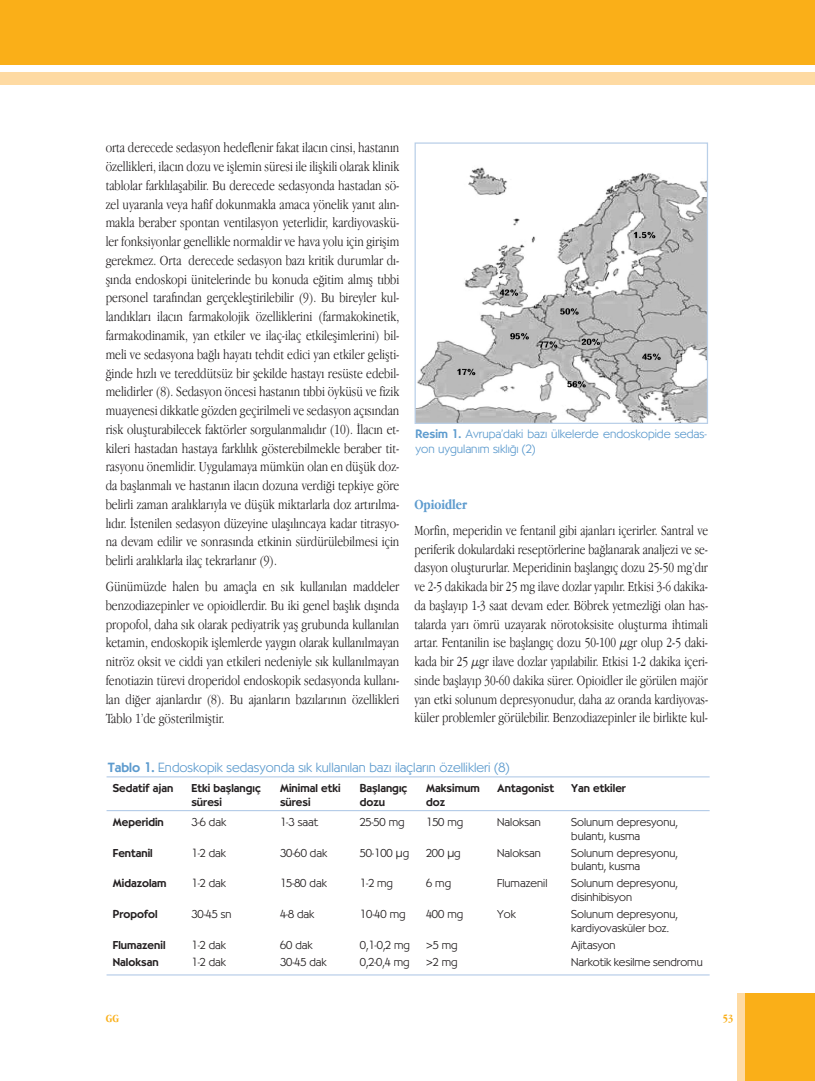
<style>
.page{position:relative;width:815px;height:1081px;background:#fff}
.page>*{position:absolute;margin:0;border:0;box-sizing:border-box;transform-origin:0 0}
.t1{font:300 14.38px/18.8px "Apple Garamond";color:#231f20;text-align:justify}
.t2{font:700 14.38px "Apple Garamond";color:#5d9bce}
.t3{font:13.12px "Cg Bernhardt Lt";color:#5d9bce}
.t4{font:11.88px/14.4px "Cg Bernhardt Lt";color:#5d9bce}
.t5{font:11.25px/13.6px "Cg Bernhardt Lt";color:#231f20}
.t6{font:11.25px "Cg Bernhardt Md";color:#231f20}
.t7{font:700 11.25px "Apple Garamond";color:#faaf18}
.s1{font-family:"Cg Bernhardt Md"}
.s2{font-family:"Avant Garde TR";font-weight:600}
.s3{font-family:"Avant Garde TR"}
</style>
<div class="page">
<div style="left:744px;top:993px;width:70px;height:88px;background:#faaf18"></div>
<div style="left:737px;top:993px;width:7px;height:88px;background:#fedaa2"></div>
<div style="left:0;top:0;width:814px;height:65px;background:#faaf18"></div>
<div style="left:0;top:72px;width:814px;height:13px;background:#fedaa2"></div>
<img style="left:417px;top:167px;width:289px;height:255px">
<div style="left:415px;top:142px;width:293px;height:282px;border:1px solid #b9cfe8"></div>
<hr style="left:107px;top:776px;width:603px;height:1px;background:#a9c4e4">
<hr style="left:107px;top:810px;width:603px;height:1px;background:#a9c4e4">
<hr style="left:107px;top:974px;width:603px;height:1px;background:#a9c4e4">
<p class="t1" style="left:106px;top:139px;width:295px">orta derecede sedasyon hedeflenir fakat ilacın cinsi, hastanın özellikleri, ilacın dozu ve işlemin süresi ile ilişkili olarak klinik tablolar farklılaşabilir. Bu derecede sedasyonda hastadan sö&shy;zel uyaranla veya hafif dokunmakla amaca yönelik yanıt alın&shy;makla beraber spontan ventilasyon yeterlidir, kardiyovaskü&shy;ler fonksiyonlar genellikle normaldir ve hava yolu için girişim gerekmez. Orta derecede sedasyon bazı kritik durumlar dı&shy;şında endoskopi ünitelerinde bu konuda eğitim almış tıbbi personel tarafından gerçekleştirilebilir (9). Bu bireyler kul&shy;landıkları ilacın farmakolojik özelliklerini (farmakokinetik, farmakodinamik, yan etkiler ve ilaç-ilaç etkileşimlerini) bil&shy;meli ve sedasyona bağlı hayatı tehdit edici yan etkiler gelişti&shy;ğinde hızlı ve tereddütsüz bir şekilde hastayı resüste edebil&shy;melidirler (8). Sedasyon öncesi hastanın tıbbi öyküsü ve fizik muayenesi dikkatle gözden geçirilmeli ve sedasyon açısından risk oluşturabilecek faktörler sorgulanmalıdır (10). İlacın et&shy;kileri hastadan hastaya farklılık gösterebilmekle beraber tit&shy;rasyonu önemlidir. Uygulamaya mümkün olan en düşük doz&shy;da başlanmalı ve hastanın ilacın dozuna verdiği tepkiye göre belirli zaman aralıklarıyla ve düşük miktarlarla doz artırılma&shy;lıdır. İstenilen sedasyon düzeyine ulaşılıncaya kadar titrasyo&shy;na devam edilir ve sonrasında etkinin sürdürülebilmesi için belirli aralıklarla ilaç tekrarlanır (9).</p>
<p class="t1" style="left:106px;top:578px;width:295px">Günümüzde halen bu amaçla en sık kullanılan maddeler benzodiazepinler ve opioidlerdir. Bu iki genel başlık dışında propofol, daha sık olarak pediyatrik yaş grubunda kullanılan ketamin, endoskopik işlemlerde yaygın olarak kullanılmayan nitröz oksit ve ciddi yan etkileri nedeniyle sık kullanılmayan fenotiazin türevi droperidol endoskopik sedasyonda kullanı&shy;lan diğer ajanlardır (8). Bu ajanların bazılarının özellikleri Tablo 1’de gösterilmiştir.</p>
<p class="t4" style="left:416px;top:428px;width:293px"><span class="s1">Resim</span> <span class="s2">1</span><span class="s1">.</span> Avrupa’daki baz› ülkelerde endoskopide sedas&shy;yon uygulan›m s›kl›¤› (2)</p>
<p class="t2" style="left:414px;top:499px;width:54px">Opioidler</p>
<p class="t1" style="left:414px;top:522px;width:295px">Morfin, meperidin ve fentanil gibi ajanları içerirler. Santral ve periferik dokulardaki reseptörlerine bağlanarak analjezi ve se&shy;dasyon oluştururlar. Meperidinin başlangıç dozu 25-50 mg’dır ve 2-5 dakikada bir 25 mg ilave dozlar yapılır. Etkisi 3-6 dakika&shy;da başlayıp 1-3 saat devam eder. Böbrek yetmezliği olan has&shy;talarda yarı ömrü uzayarak nörotoksisite oluşturma ihtimali artar. Fentanilin ise başlangıç dozu 50-100 μgr olup 2-5 daki&shy;kada bir 25 μgr ilave dozlar yapılabilir. Etkisi 1-2 dakika içeri&shy;sinde başlayıp 30-60 dakika sürer. Opioidler ile görülen majör yan etki solunum depresyonudur, daha az oranda kardiyovas&shy;küler problemler görülebilir. Benzodiazepinler ile birlikte kul-</p>
<p class="t3" style="left:108px;top:763px;width:403px"><span class="s1">Tablo</span> <span class="s2">1</span><span class="s1">.</span> Endoskopik sedasyonda s›k kullan›lan baz› ilaçlar›n özellikleri (8)</p>
<p class="t6" style="left:113px;top:784px;width:62px">Sedatif ajan</p>
<p class="t6" style="left:191px;top:784px;width:71px">Etki bafllang›ç</p>
<p class="t6" style="left:280px;top:784px;width:62px">Minimal etki</p>
<p class="t6" style="left:360px;top:784px;width:49px">Bafllang›ç</p>
<p class="t6" style="left:426px;top:784px;width:55px">Maksimum</p>
<p class="t6" style="left:497px;top:784px;width:58px">Antagonist</p>
<p class="t6" style="left:571px;top:784px;width:56px">Yan etkiler</p>
<p class="t6" style="left:191px;top:797px;width:32px">süresi</p>
<p class="t6" style="left:280px;top:797px;width:32px">süresi</p>
<p class="t6" style="left:360px;top:797px;width:27px">dozu</p>
<p class="t6" style="left:426px;top:797px;width:21px">doz</p>
<p class="t6" style="left:113px;top:818px;width:53px">Meperidin</p>
<p class="t5" style="left:191px;top:816px;width:36px">3-6 dak</p>
<p class="t5" style="left:280px;top:816px;width:40px"><span class="s3">1</span>-3 saat</p>
<p class="t5" style="left:360px;top:816px;width:46px">25-50 mg</p>
<p class="t5" style="left:426px;top:816px;width:39px"><span class="s3">1</span>50 mg</p>
<p class="t5" style="left:497px;top:816px;width:45px">Naloksan</p>
<p class="t5" style="left:571px;top:816px;width:108px">Solunum depresyonu, bulant›, kusma</p>
<p class="t6" style="left:113px;top:849px;width:42px">Fentanil</p>
<p class="t5" style="left:191px;top:847px;width:36px"><span class="s3">1</span>-2 dak</p>
<p class="t5" style="left:280px;top:847px;width:49px">30-60 dak</p>
<p class="t5" style="left:360px;top:847px;width:51px">50-<span class="s3">1</span>00 <span class="s3">μ</span>g</p>
<p class="t5" style="left:426px;top:847px;width:36px">200 <span class="s3">μ</span>g</p>
<p class="t5" style="left:497px;top:847px;width:45px">Naloksan</p>
<p class="t5" style="left:571px;top:847px;width:108px">Solunum depresyonu, bulant›, kusma</p>
<p class="t6" style="left:113px;top:879px;width:55px">Midazolam</p>
<p class="t5" style="left:191px;top:878px;width:36px"><span class="s3">1</span>-2 dak</p>
<p class="t5" style="left:280px;top:878px;width:48px"><span class="s3">1</span>5-80 dak</p>
<p class="t5" style="left:360px;top:878px;width:35px"><span class="s3">1</span>-2 mg</p>
<p class="t5" style="left:426px;top:878px;width:26px">6 mg</p>
<p class="t5" style="left:497px;top:878px;width:52px">Flumazenil</p>
<p class="t5" style="left:571px;top:878px;width:108px">Solunum depresyonu, disinhibisyon</p>
<p class="t6" style="left:113px;top:910px;width:47px">Propofol</p>
<p class="t5" style="left:191px;top:908px;width:41px">30-45 sn</p>
<p class="t5" style="left:280px;top:908px;width:36px">4-8 dak</p>
<p class="t5" style="left:360px;top:908px;width:47px"><span class="s3">1</span>0-40 mg</p>
<p class="t5" style="left:426px;top:908px;width:39px">400 mg</p>
<p class="t5" style="left:497px;top:908px;width:20px">Yok</p>
<p class="t5" style="left:571px;top:908px;width:108px">Solunum depresyonu, kardiyovasküler boz.</p>
<p class="t6" style="left:113px;top:941px;width:54px">Flumazenil</p>
<p class="t5" style="left:191px;top:939px;width:36px"><span class="s3">1</span>-2 dak</p>
<p class="t5" style="left:280px;top:939px;width:34px">60 dak</p>
<p class="t5" style="left:360px;top:939px;width:51px">0,<span class="s3">1</span>-0,2 mg</p>
<p class="t5" style="left:426px;top:939px;width:33px"><span class="s3">&gt;</span>5 mg</p>
<p class="t5" style="left:571px;top:939px;width:46px">Ajitasyon</p>
<p class="t6" style="left:113px;top:958px;width:47px">Naloksan</p>
<p class="t5" style="left:191px;top:956px;width:36px"><span class="s3">1</span>-2 dak</p>
<p class="t5" style="left:280px;top:956px;width:48px">30-45 dak</p>
<p class="t5" style="left:360px;top:956px;width:51px">0,2-0,4 mg</p>
<p class="t5" style="left:426px;top:956px;width:33px"><span class="s3">&gt;</span>2 mg</p>
<p class="t5" style="left:571px;top:956px;width:133px">Narkotik kesilme sendromu</p>
<p class="t7" style="left:106px;top:1014px;width:15px">GG</p>
<p class="t7" style="left:723px;top:1014px;width:12px">53</p>
</div>
